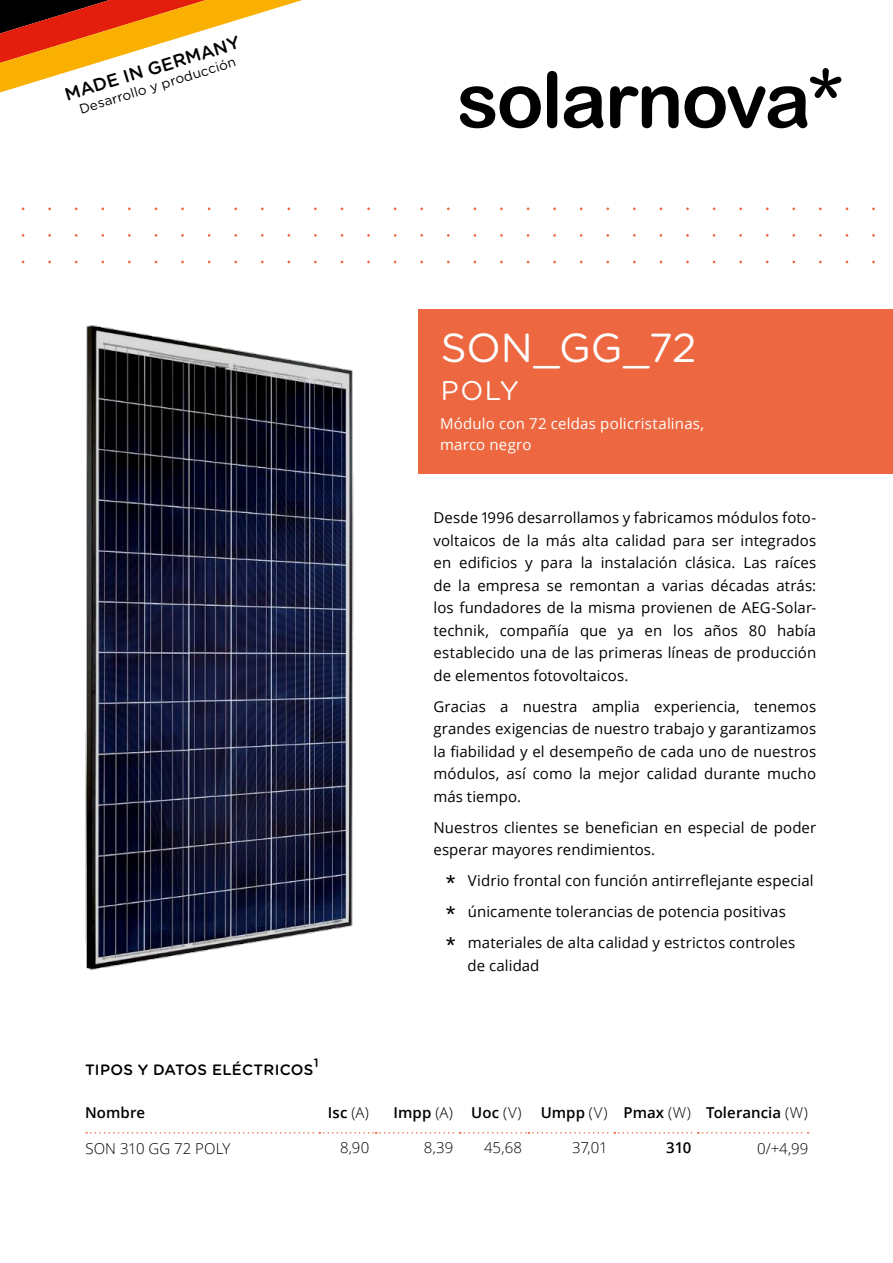
<style>
.page{position:relative;width:893px;height:1263px;background:#fff}
.page>*{position:absolute;margin:0;border:0;box-sizing:border-box;transform-origin:0 0}
.t1{font:40.5px "Gotham Rounded";letter-spacing:-.01em;color:#fff}
.t2{font:27px "Gotham Rounded";color:#fff}
.t3{font:500 18px "Gotham Rounded";color:#000}
.t4{font:15px/22.5px "Open Sans";letter-spacing:.005em;color:#000;text-align:justify}
.t5{font:600 15px "Open Sans";letter-spacing:.005em;color:#000}
.t6{font:15px/21px "Open Sans";letter-spacing:.015em;color:#fff}
.t7{font:300 15px "Open Sans";letter-spacing:.005em;color:#000}
.t8{font:500 15px "Gotham Rounded";letter-spacing:.015em;color:#000}
.t9{font:13.5px "Gotham Rounded";color:#000}
.t10{font:500 12.15px "Gotham Rounded";color:#000}
.s1{font-family:"Arial Rounded MT Bold";font-size:21px}
.s2{font-weight:300}
</style>
<div class="page">
<img style="left:85px;top:325px;width:269px;height:646px">
<svg style="left:460px;top:68px;width:381px;height:60px"></svg>
<svg style="left:0;top:0;width:302px;height:93px"></svg>
<div style="left:418px;top:309px;width:475px;height:165px;background:#ed6841"></div>
<svg style="left:86px;top:1132px;width:523px;height:1px"></svg>
<svg style="left:614px;top:1132px;width:195px;height:1px"></svg>
<p class="t3" style="left:62px;top:83px;width:183px;rotate:-17deg">MADE IN GERMANY</p>
<p class="t9" style="left:77px;top:100px;width:165px;rotate:-17deg">Desarrollo y producción</p>
<h1 class="t1" style="left:441px;top:320px;width:257px">SON_GG_72</h1>
<h2 class="t2" style="left:441px;top:372px;width:79px">POLY</h2>
<p class="t6" style="left:440px;top:413px;width:266px">Módulo con 72 celdas policristalinas, marco negro</p>
<p class="t4" style="left:433px;top:506px;width:384px">Desde 1996 desarrollamos y fabricamos módulos foto&shy;voltaicos de la más alta calidad para ser integrados en edificios y para la instalación clásica. Las raíces de la empresa se remontan a varias décadas atrás: los fundadores de la misma provienen de AEG-Solar&shy;technik, compañía que ya en los años 80 había establecido una de las primeras líneas de producción de elementos fotovoltaicos.</p>
<p class="t4" style="left:433px;top:694px;width:384px">Gracias a nuestra amplia experiencia, tenemos grandes exigencias de nuestro trabajo y garantizamos la fiabilidad y el desempeño de cada uno de nuestros módulos, así como la mejor calidad durante mucho más tiempo.</p>
<p class="t4" style="left:433px;top:815px;width:384px">Nuestros clientes se benefician en especial de poder esperar mayores rendimientos.</p>
<p class="t4" style="left:446px;top:865px;width:369px;line-height:31px;text-align:left"><span class="s1">*</span> Vidrio frontal con función antirreflejante especial <span class="s1">*</span> únicamente tolerancias de potencia positivas<br><span class="s1">*</span> materiales de alta calidad y estrictos controles</p>
<p class="t4" style="left:468px;top:953px;width:73px">de calidad</p>
<p class="t8" style="left:85px;top:1059px;width:230px">TIPOS Y DATOS ELÉCTRICOS</p>
<p class="t10" style="left:314px;top:1053px;width:6px">1</p>
<p class="t5" style="left:85px;top:1102px;width:62px">Nombre</p>
<p class="t5" style="left:328px;top:1102px;width:43px">Isc <span class="s2">(A)</span></p>
<p class="t5" style="left:394px;top:1102px;width:130px">Impp <span class="s2">(A)</span> Uoc <span class="s2">(V)</span></p>
<p class="t5" style="left:541px;top:1102px;width:269px">Umpp <span class="s2">(V)</span> Pmax <span class="s2">(W)</span> Tolerancia <span class="s2">(W)</span></p>
<p class="t7" style="left:85px;top:1138px;width:147px">SON 310 GG 72 POLY</p>
<p class="t7" style="left:340px;top:1138px;width:31px">8,90</p>
<p class="t7" style="left:424px;top:1138px;width:31px">8,39</p>
<p class="t7" style="left:484px;top:1138px;width:39px">45,68</p>
<p class="t7" style="left:572px;top:1138px;width:37px">37,01</p>
<p class="t5" style="left:666px;top:1138px;width:27px">310</p>
<p class="t7" style="left:757px;top:1138px;width:53px">0/+4,99</p>
</div>
